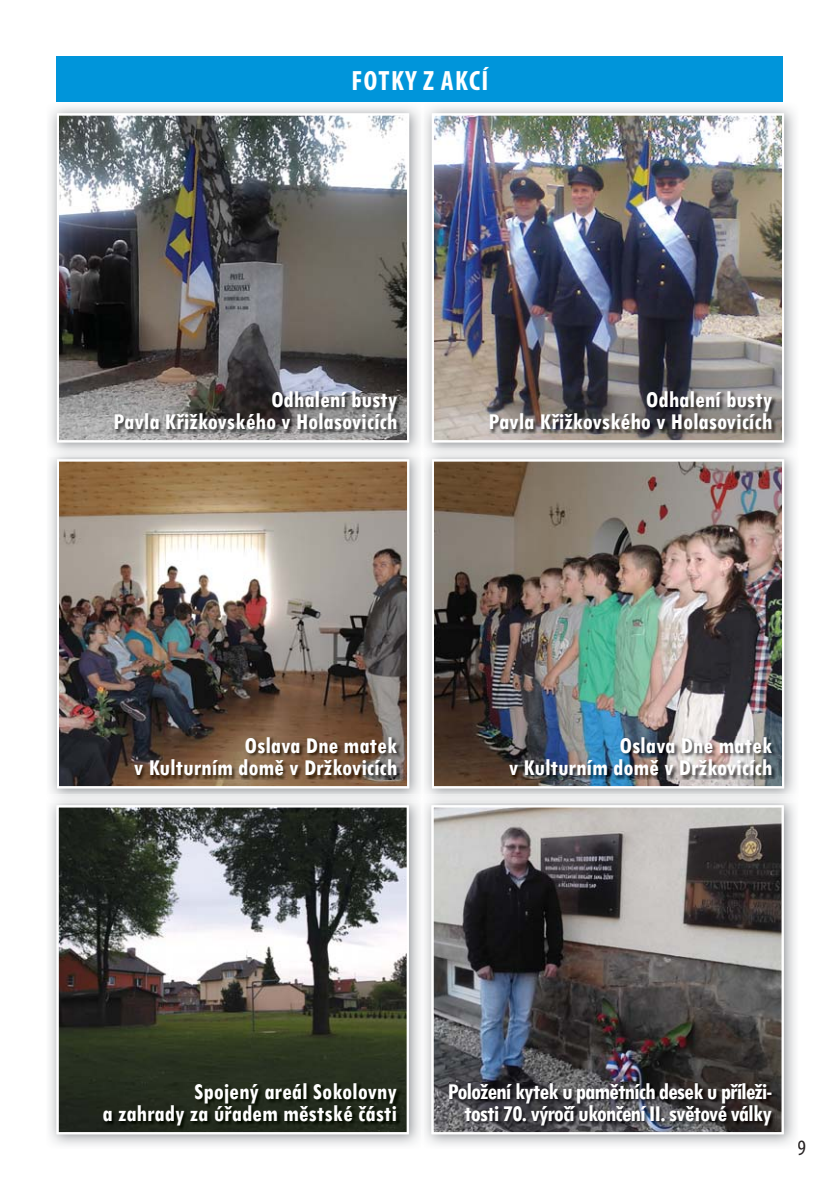
<style>
.page{position:relative;width:840px;height:1191px;background:#fff}
.page>*{position:absolute;margin:0;border:0;box-sizing:border-box;transform-origin:0 0}
.t1{font:700 condensed 28px "Myriad Pro";letter-spacing:.05em;color:#fff}
.t2{font:700 condensed 24px/22px "Tw Cen";color:#fff;text-align:right}
.t3{font:700 condensed 24px/22px "Tw Cen";letter-spacing:-.04em;color:#fff;text-align:right}
.t4{font:condensed 22px "Myriad Pro";color:#231f20}
</style>
<div class="page">
<div style="left:57px;top:57px;width:725px;height:45px;background:#0095da"></div>
<img style="left:49px;top:457px;width:371px;height:688px">
<svg style="left:57px;top:805px;width:351px;height:329px;background:#5e6059"></svg>
<img style="left:103px;top:1083px;width:298px;height:47px">
<img style="left:49px;top:106px;width:371px;height:351px">
<img style="left:57px;top:113px;width:352px;height:329px">
<img style="left:115px;top:391px;width:286px;height:42px">
<div style="left:49px;top:794px;width:371px;height:8px;background:#ebecec"></div>
<img style="left:57px;top:459px;width:352px;height:329px">
<img style="left:134px;top:737px;width:267px;height:42px">
<img style="left:431px;top:805px;width:352px;height:329px">
<img style="left:449px;top:1083px;width:326px;height:47px">
<img style="left:431px;top:113px;width:352px;height:329px">
<img style="left:489px;top:391px;width:286px;height:42px">
<img style="left:424px;top:457px;width:371px;height:337px">
<img style="left:431px;top:459px;width:352px;height:329px">
<img style="left:509px;top:737px;width:267px;height:42px">
<p class="t1" style="left:351px;top:64px;width:138px">FOTKY Z AKCÍ</p>
<p class="t2" style="left:113px;top:389px;width:285px">Odhalení busty<br>Pavla Křižkovského v Holasovicích</p>
<p class="t2" style="left:488px;top:389px;width:285px">Odhalení busty<br>Pavla Křižkovského v Holasovicích</p>
<p class="t2" style="left:134px;top:735px;width:265px">Oslava Dne matek<br>v Kulturním domě v Držkovicích</p>
<p class="t2" style="left:508px;top:735px;width:265px">Oslava Dne matek<br>v Kulturním domě v Držkovicích</p>
<p class="t2" style="left:102px;top:1080px;width:296px">Spojený areál Sokolovny<br>a zahrady za úřadem městské části</p>
<p class="t3" style="left:447px;top:1080px;width:325px">Položení kytek u pamětních desek u příleži&shy;tosti 70. výročí ukončení II. světové války</p>
<p class="t4" style="left:797px;top:1139px;width:10px">9</p>
</div>
